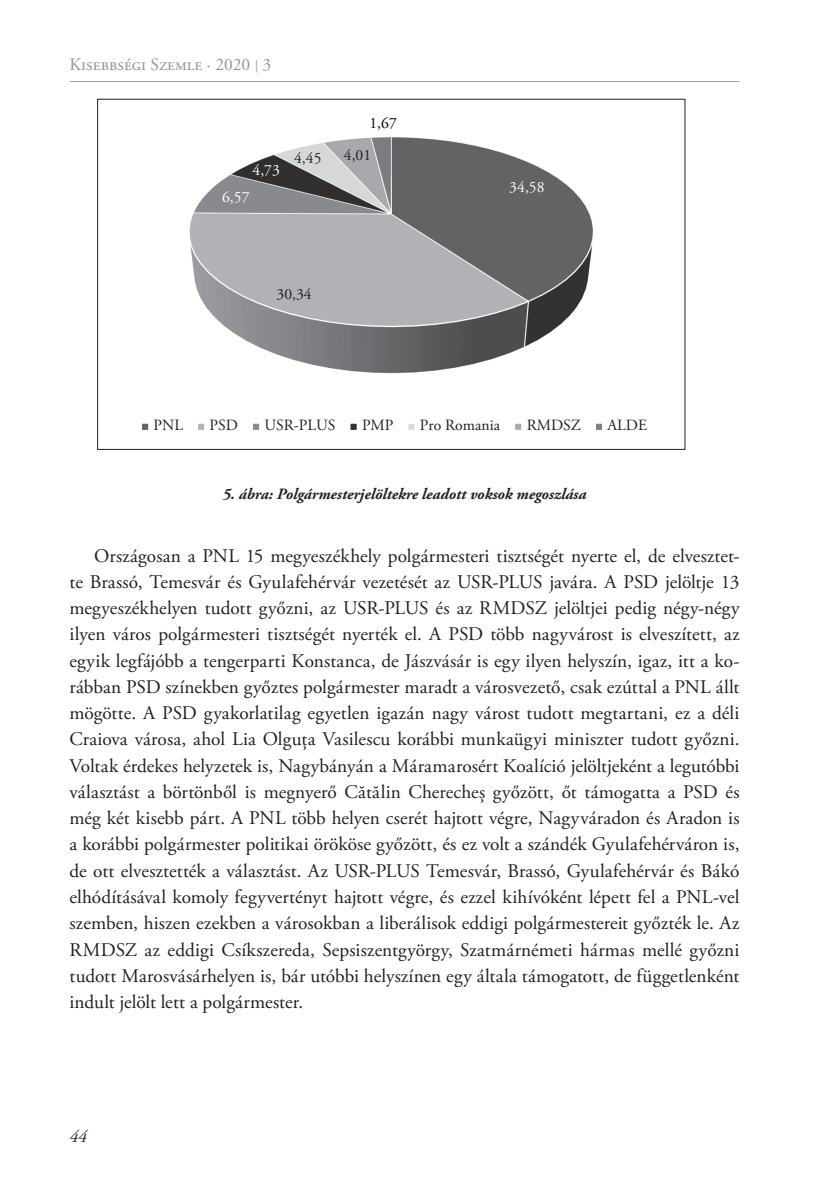
<style>
.page{position:relative;width:819px;height:1191px;background:#fff}
.page>*{position:absolute;margin:0;border:0;box-sizing:border-box;transform-origin:0 0}
.t1{font:19.25px/26.2px "Adobe Garamond Pro";letter-spacing:.005em;color:#231f20;text-align:justify}
.t2{font:17.5px "Adobe Garamond Pro";color:#939598}
.t3{font:italic 17.5px "Adobe Garamond Pro";color:#231f20}
.t4{font:italic 700 15.75px "Adobe Garamond Pro";color:#231f20}
.t5{font:15.58px "Adobe Garamond Pro";color:#231f20}
.t6{font:15.58px "Adobe Garamond Pro";color:#fff}
.t7{font:15.58px "Adobe Garamond Pro";color:#000001}
</style>
<div class="page">
<hr style="left:69px;top:81px;width:670px;height:1px;background:#231f20">
<img style="left:189px;top:137px;width:404px;height:237px">
<svg style="left:142px;top:423px;width:7px;height:7px"></svg>
<svg style="left:198px;top:423px;width:7px;height:7px"></svg>
<svg style="left:253px;top:423px;width:7px;height:7px"></svg>
<svg style="left:350px;top:423px;width:7px;height:7px"></svg>
<svg style="left:408px;top:424px;width:7px;height:6px"></svg>
<svg style="left:515px;top:423px;width:7px;height:7px"></svg>
<svg style="left:596px;top:423px;width:6px;height:7px"></svg>
<p class="t2" style="left:69px;top:54px;width:203px">Kisebbségi Szemle · 2020 3</p>
<p class="t6" style="left:252px;top:161px;width:29px">4,73</p>
<p class="t6" style="left:222px;top:188px;width:29px">6,57</p>
<p class="t7" style="left:369px;top:114px;width:29px">1,67</p>
<p class="t5" style="left:294px;top:149px;width:29px">4,45</p>
<p class="t5" style="left:344px;top:145px;width:29px">4,01</p>
<p class="t5" style="left:276px;top:285px;width:37px">30,34</p>
<p class="t6" style="left:509px;top:177px;width:37px">34,58</p>
<p class="t5" style="left:153px;top:416px;width:31px">PNL</p>
<p class="t5" style="left:209px;top:416px;width:30px">PSD</p>
<p class="t5" style="left:264px;top:416px;width:73px">USR-PLUS</p>
<p class="t5" style="left:362px;top:416px;width:33px">PMP</p>
<p class="t5" style="left:420px;top:416px;width:82px">Pro Romania</p>
<p class="t5" style="left:526px;top:416px;width:56px">RMDSZ</p>
<p class="t5" style="left:607px;top:416px;width:41px">ALDE</p>
<p class="t4" style="left:223px;top:485px;width:365px">5. ábra: Polgármesterjelöltekre leadott voksok megoszlása</p>
<p class="t1" style="left:69px;top:543px;width:671px;text-indent:25px">Országosan a PNL 15 megyeszékhely polgármesteri tisztségét nyerte el, de elvesztet&shy;te Brassó, Temesvár és Gyulafehérvár vezetését az USR-PLUS javára. A PSD jelöltje 13 megyeszékhelyen tudott győzni, az USR-PLUS és az RMDSZ jelöltjei pedig négy-négy ilyen város polgármesteri tisztségét nyerték el. A PSD több nagyvárost is elveszített, az egyik legfájóbb a tengerparti Konstanca, de Jászvásár is egy ilyen helyszín, igaz, itt a ko&shy;rábban PSD színekben győztes polgármester maradt a városvezető, csak ezúttal a PNL állt mögötte. A PSD gyakorlatilag egyetlen igazán nagy várost tudott megtartani, ez a déli Craiova városa, ahol Lia Olguța Vasilescu korábbi munkaügyi miniszter tudott győzni.<br>Voltak érdekes helyzetek is, Nagybányán a Máramarosért Koalíció jelöltjeként a legutóbbi választást a börtönből is megnyerő Cătălin Cherecheș győzött, őt támogatta a PSD és még két kisebb párt. A PNL több helyen cserét hajtott végre, Nagyváradon és Aradon is a korábbi polgármester politikai örököse győzött, és ez volt a szándék Gyulafehérváron is, de ott elvesztették a választást. Az USR-PLUS Temesvár, Brassó, Gyulafehérvár és Bákó elhódításával komoly fegyvertényt hajtott végre, és ezzel kihívóként lépett fel a PNL-vel szemben, hiszen ezekben a városokban a liberálisok eddigi polgármestereit győzték le. Az RMDSZ az eddigi Csíkszereda, Sepsiszentgyörgy, Szatmárnémeti hármas mellé győzni tudott Marosvásárhelyen is, bár utóbbi helyszínen egy általa támogatott, de függetlenként indult jelölt lett a polgármester.</p>
<p class="t3" style="left:69px;top:1126px;width:19px">44</p>
</div>
